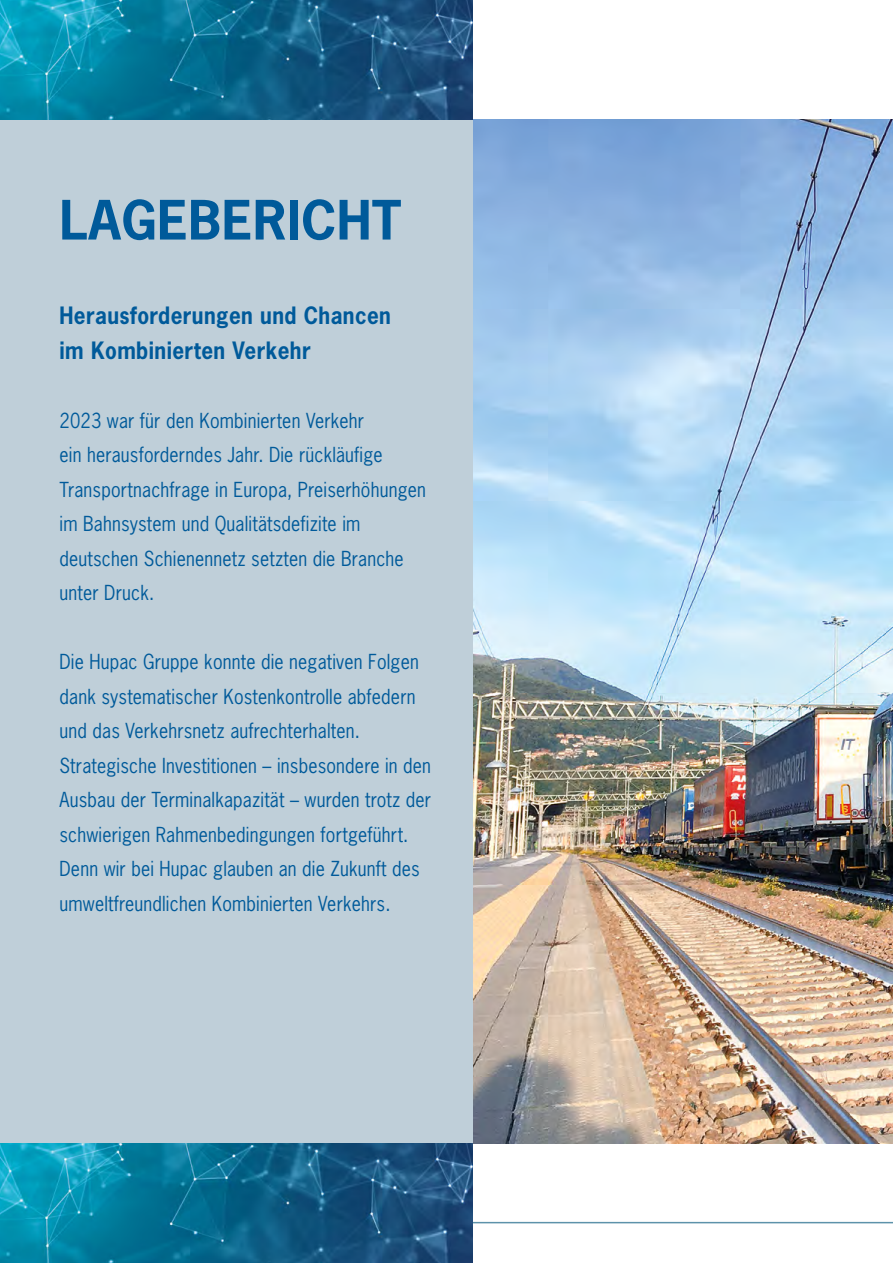
<style>
.page{position:relative;width:893px;height:1263px;background:#fff}
.page>*{position:absolute;margin:0;border:0;box-sizing:border-box;transform-origin:0 0}
.t1{font:700 51px "News Gothic Std";letter-spacing:.01em;color:#005a9a}
.t2{font:700 22.5px/34.5px "News Gothic Std";letter-spacing:.02em;color:#005a9a;scale:.92 1}
.t3{font:19.5px/34.5px "News Gothic Std";letter-spacing:.01em;color:#005a9a;scale:.92 1}
</style>
<div class="page">
<hr style="left:67px;top:1222px;width:826px;height:1px;background:#5d92aa">
<img style="left:472px;top:119px;width:421px;height:1025px">
<div style="left:0;top:0;width:472px;height:1263px;background:#bfcfd9"></div>
<img style="left:0;top:0;width:472px;height:119px">
<img style="left:0;top:1144px;width:472px;height:119px">
<h1 class="t1" style="left:60px;top:186px;width:343px">LAGEBERICHT</h1>
<p class="t2" style="left:60px;top:298px;width:362px">Herausforderungen und Chancen im Kombinierten Verkehr</p>
<p class="t3" style="left:60px;top:403px;width:400px">2023 war für den Kombinierten Verkehr<br>ein herausforderndes Jahr. Die rückläufige Transportnachfrage in Europa, Preiserhöhungen im Bahnsystem und Qualitätsdefizite im deutschen Schienennetz setzten die Branche unter Druck.</p>
<p class="t3" style="left:60px;top:645px;width:405px">Die Hupac Gruppe konnte die negativen Folgen dank systematischer Kostenkontrolle abfedern und das Verkehrsnetz aufrechterhalten.<br>Strategische Investitionen – insbesondere in den Ausbau der Terminalkapazität – wurden trotz der schwierigen Rahmenbedingungen fortgeführt.<br>Denn wir bei Hupac glauben an die Zukunft des umweltfreundlichen Kombinierten Verkehrs.</p>
</div>
